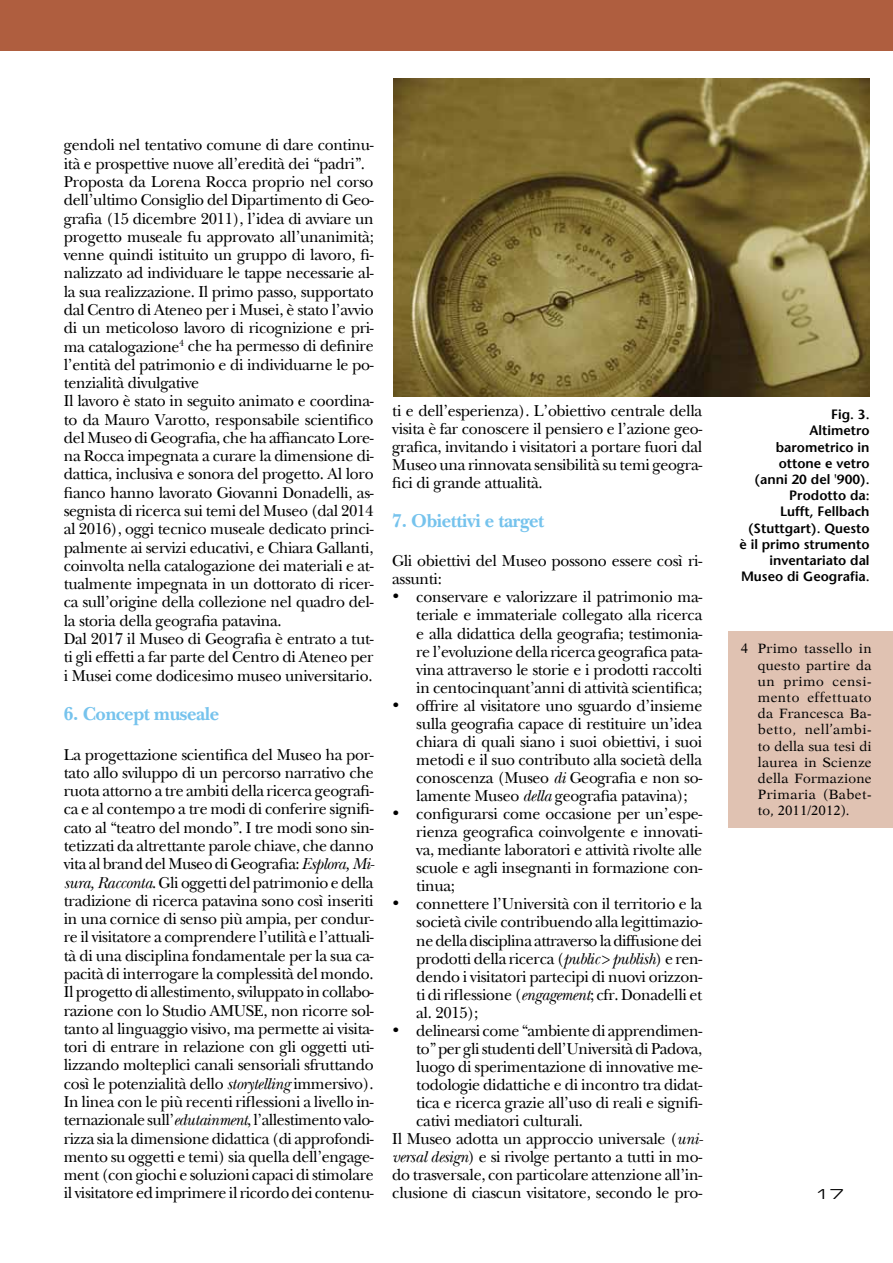
<style>
.page{position:relative;width:893px;height:1263px;background:#fff}
.page>*{position:absolute;margin:0;border:0;box-sizing:border-box;transform-origin:0 0}
.t1{font:700 19.5px "New Baskerville";letter-spacing:-.02em;color:#76c3ed}
.t2{font:16.5px/18.3px "New Baskerville";letter-spacing:-.02em;color:#000;text-align:justify}
.t3{font:13.5px/16.2px "New Aster";letter-spacing:.02em;color:#000;text-align:justify}
.t4{font:600 13.5px/16.2px "Stone Sans";color:#000;text-align:right}
.t5{font:13.5px "Eurostile Extended Two";color:#000;scale:1.11 1}
.s1{font-style:italic}
</style>
<div class="page">
<div style="left:0;top:0;width:893px;height:51px;background:#af5e3f"></div>
<img style="left:393px;top:78px;width:477px;height:318px">
<div style="left:728px;top:631px;width:165px;height:197px;background:#e0c2b2"></div>
<p class="t2" style="left:64px;top:136px;width:312px;text-align:left">gendoli nel tentativo comune di dare continu&shy;ità e prospettive nuove all’eredità dei “padri”.<br>Proposta da Lorena Rocca proprio nel corso dell’ultimo Consiglio del Dipartimento di Geo&shy;grafia (15 dicembre 2011), l’idea di avviare un progetto museale fu approvato all’unanimità; venne quindi istituito un gruppo di lavoro, fi&shy;nalizzato ad individuare le tappe necessarie al&shy;la sua realizzazione. Il primo passo, supportato dal Centro di Ateneo per i Musei, è stato l’avvio di un meticoloso lavoro di ricognizione e pri&shy;ma catalogazione<sup>4</sup> che ha permesso di definire l’entità del patrimonio e di individuarne le po&shy;tenzialità divulgative<br>Il lavoro è stato in seguito animato e coordina&shy;to da Mauro Varotto, responsabile scientifico del Museo di Geografia, che ha affiancato Lore&shy;na Rocca impegnata a curare la dimensione di&shy;dattica, inclusiva e sonora del progetto. Al loro fianco hanno lavorato Giovanni Donadelli, as&shy;segnista di ricerca sui temi del Museo (dal 2014 al 2016), oggi tecnico museale dedicato princi&shy;palmente ai servizi educativi, e Chiara Gallanti, coinvolta nella catalogazione dei materiali e at&shy;tualmente impegnata in un dottorato di ricer&shy;ca sull’origine della collezione nel quadro del&shy;la storia della geografia patavina.<br>Dal 2017 il Museo di Geografia è entrato a tut&shy;ti gli effetti a far parte del Centro di Ateneo per i Musei come dodicesimo museo universitario.</p>
<p class="t1" style="left:64px;top:702px;width:157px">6. Concept museale</p>
<p class="t2" style="left:64px;top:745px;width:312px">La progettazione scientifica del Museo ha por&shy;tato allo sviluppo di un percorso narrativo che ruota attorno a tre ambiti della ricerca geografi&shy;ca e al contempo a tre modi di conferire signifi&shy;cato al “teatro del mondo”. I tre modi sono sin&shy;tetizzati da altrettante parole chiave, che danno vita al brand del Museo di Geografia: <span class="s1">Esplora, Mi&shy;sura, Racconta</span>. Gli oggetti del patrimonio e della tradizione di ricerca patavina sono così inseriti in una cornice di senso più ampia, per condur&shy;re il visitatore a comprendere l’utilità e l’attuali&shy;tà di una disciplina fondamentale per la sua ca&shy;pacità di interrogare la complessità del mondo.<br>Il progetto di allestimento, sviluppato in collabo&shy;razione con lo Studio AMUSE</p>
<p class="t2" style="left:64px;top:1001px;width:311px;text-indent:200px">, non ricorre sol&shy;tanto al linguaggio visivo, ma permette ai visita&shy;tori di entrare in relazione con gli oggetti uti&shy;lizzando molteplici canali sensoriali sfruttando così le potenzialità dello <span class="s1">storytelling</span> immersivo).<br>In linea con le più recenti riflessioni a livello in&shy;ternazionale sull’<span class="s1">edutainment</span>, l’allestimento valo&shy;rizza sia la dimensione didattica (di approfondi&shy;mento su oggetti e temi) sia quella dell’engage&shy;ment (con giochi e soluzioni capaci di stimolare il visitatore ed imprimere il ricordo dei contenu-</p>
<p class="t2" style="left:392px;top:401px;width:311px">ti e dell’esperienza). L’obiettivo centrale della visita è far conoscere il pensiero e l’azione geo&shy;grafica, invitando i visitatori a portare fuori dal Museo una rinnovata sensibilità su temi geogra&shy;fici di grande attualità.</p>
<p class="t1" style="left:392px;top:509px;width:154px">7. Obiettivi e target</p>
<p class="t2" style="left:392px;top:552px;width:311px">Gli obiettivi del Museo possono essere così ri&shy;assunti:</p>
<p class="t2" style="left:416px;top:588px;width:288px;text-indent:-24px">• conservare e valorizzare il patrimonio ma&shy;teriale e immateriale collegato alla ricerca e alla didattica della geografia; testimonia&shy;re l’evoluzione della ricerca geografica pata&shy;vina attraverso le storie e i prodotti raccolti in centocinquant’anni di attività scientifica;</p>
<p class="t2" style="left:416px;top:696px;width:288px;text-indent:-24px">• offrire al visitatore uno sguardo d’insieme sulla geografia capace di restituire un’idea chiara di quali siano i suoi obiettivi, i suoi metodi e il suo contributo alla società della conoscenza (Museo <span class="s1">di</span> Geografia e non so&shy;lamente Museo <span class="s1">della</span> geografia patavina);</p>
<p class="t2" style="left:416px;top:805px;width:287px;text-indent:-24px">• configurarsi come occasione per un’espe&shy;rienza geografica coinvolgente e innovati&shy;va, mediante laboratori e attività rivolte alle scuole e agli insegnanti in formazione con&shy;tinua;</p>
<p class="t2" style="left:416px;top:895px;width:288px;text-indent:-24px">• connettere l’Università con il territorio e la società civile contribuendo alla legittimazio&shy;ne della disciplina attraverso la diffusione dei prodotti della ricerca (<span class="s1">public</span> &gt; <span class="s1">publish</span>) e ren&shy;dendo i visitatori partecipi di nuovi orizzon&shy;ti di riflessione (<span class="s1">engagement</span>; cfr. Donadelli et al. 2015);</p>
<p class="t2" style="left:392px;top:1021px;width:311px">• delinearsi come “ambiente di apprendimen-</p>
<p class="t2" style="left:416px;top:1039px;width:287px">to” per gli studenti dell’Università di Padova,</p>
<p class="t2" style="left:416px;top:1057px;width:287px">luogo di sperimentazione di innovative me-</p>
<p class="t2" style="left:416px;top:1075px;width:287px">todologie didattiche e di incontro tra didat-</p>
<p class="t2" style="left:416px;top:1093px;width:287px">tica e ricerca grazie all’uso di reali e signifi-</p>
<p class="t2" style="left:416px;top:1111px;width:168px">cativi mediatori culturali.</p>
<p class="t2" style="left:392px;top:1129px;width:312px">Il Museo adotta un approccio universale (<span class="s1">uni-</span></p>
<p class="t2" style="left:392px;top:1147px;width:311px"><span class="s1">versal design</span>) e si rivolge pertanto a tutti in mo-</p>
<p class="t2" style="left:392px;top:1165px;width:311px">do trasversale, con particolare attenzione all’in-</p>
<p class="t2" style="left:392px;top:1184px;width:311px">clusione di ciascun visitatore, secondo le pro-</p>
<p class="t4" style="left:739px;top:406px;width:132px">Fig. 3.<br>Altimetro barometrico in ottone e vetro<br>(anni 20 del '900).<br>Prodotto da:<br>Lufft, Fellbach (Stuttgart). Questo è il primo strumento inventariato dal<br>Museo di Geografia.</p>
<p class="t3" style="left:758px;top:640px;width:115px;text-indent:-17px">4 Primo tassello in questo partire da un primo censi&shy;mento effettuato da Francesca Ba&shy;betto, nell’ambi&shy;to della sua tesi di laurea in Scienze della Formazione Primaria (Babet&shy;to, 2011/2012).</p>
<p class="t5" style="left:815px;top:1185px;width:28px">17</p>
</div>
